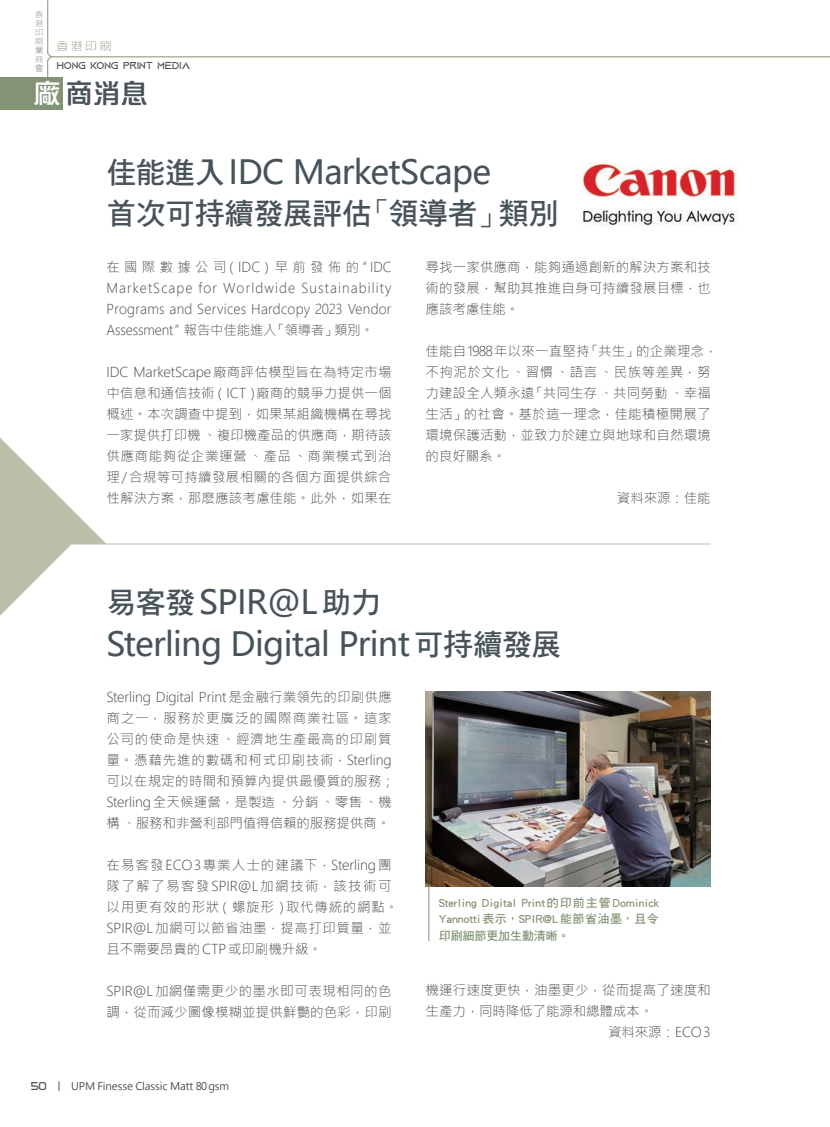
<style>
.page{position:relative;width:830px;height:1127px;background:#fff}
.page>*{position:absolute;margin:0;border:0;box-sizing:border-box;transform-origin:0 0}
.t1{font:33px/42px "Microsoft Ya Hei";letter-spacing:-.02em;color:#475359}
.t2{font:30px "DF Hei Std W7";letter-spacing:-.02em;color:#475359}
.t3{font:27px "DF Zong Yi Std W5";color:#475359}
.t4{font:300 13.5px/21px "Microsoft Jheng Hei";letter-spacing:.01em;color:#4b4c4d;text-align:justify}
.t5{font:300 13.5px/21px "Microsoft Jheng Hei";letter-spacing:.05em;color:#4b4c4d}
.t6{font:300 13.5px "Microsoft Jheng Hei";letter-spacing:-.01em;color:#4b4c4d}
.t7{font:12px/16.5px "DF Hei Std W7";letter-spacing:-.005em;color:#839476;text-align:justify}
.t8{font:12px "ZHSRXT GBK1 0";color:#839476}
.t9{font:12px "Aquire";color:#4b4c4d;scale:1.05 1}
.t10{font:10.5px "Microsoft Jheng Hei";letter-spacing:-.01em;color:#4b4c4d}
.t11{font:10.5px "Aquire";color:#4b4c4d}
.t12{font:8.25px/9.1px "ZHSRXT GBK1 0";color:#808285;text-align:justify}
.s1{color:#fff}
.s2{font-family:"DF Hei Std W7";font-size:30px}
.s3{font-family:"DF Hei Std W3"}
</style>
<div class="page">
<hr style="left:428px;top:860px;width:1px;height:81px;background:#839476">
<svg style="left:47px;top:57px;width:5px;height:20px"></svg>
<svg style="left:47px;top:0;width:782px;height:57px"></svg>
<div style="left:0;top:77px;width:63px;height:32px;background:#839476"></div>
<img style="left:581px;top:162px;width:156px;height:64px">
<img style="left:425px;top:691px;width:285px;height:196px">
<svg style="left:0;top:438px;width:106px;height:178px"></svg>
<hr style="left:0;top:544px;width:710px;height:1px;background:#babfaa">
<p class="t12" style="left:35px;top:10px;width:9px">香港印刷業商會</p>
<p class="t8" style="left:56px;top:40px;width:57px">香港印刷</p>
<h3 class="t3" style="left:34px;top:79px;width:115px"><span class="s1">廠</span>商消息</h3>
<p class="t11" style="left:57px;top:60px;width:135px">HONG KONG PRINT MEDIA</p>
<h1 class="t1" style="left:106px;top:150px;width:386px"><span class="s2">佳能進入</span>IDC MarketScape</h1>
<h2 class="t2" style="left:106px;top:196px;width:453px">首次可持續發展評估<span class="s3">「</span>領導者<span class="s3">」</span>類別</h2>
<p class="t4" style="left:106px;top:256px;width:286px">在國際數據公司（IDC）早前發佈的“IDC MarketScape for Worldwide Sustainability Programs and Services Hardcopy 2023 Vendor Assessment”報告中佳能進入「領導者」類別。</p>
<p class="t4" style="left:106px;top:361px;width:286px">IDC MarketScape廠商評估模型旨在為特定市場中信息和通信技術（ICT）廠商的競爭力提供一個概述。本次調查中提到，如果某組織機構在尋找一家提供打印機、複印機產品的供應商，期待該供應商能夠從企業運營、產品、商業模式到治理/合規等可持續發展相關的各個方面提供綜合性解決方案，那麽應該考慮佳能。此外，如果在</p>
<p class="t4" style="left:425px;top:256px;width:286px">尋找一家供應商，能夠通過創新的解決方案和技術的發展，幫助其推進自身可持續發展目標，也應該考慮佳能。</p>
<p class="t4" style="left:425px;top:340px;width:293px;text-align:left">佳能自1988年以來一直堅持「共生」的企業理念，不拘泥於文化、習慣、語言、民族等差異，努力建設全人類永遠「共同生存、共同勞動、幸福生活」的社會。基於這一理念，佳能積極開展了環境保護活動，並致力於建立與地球和自然環境的良好關系。</p>
<p class="t4" style="left:616px;top:487px;width:95px">資料來源：佳能</p>
<h1 class="t1" style="left:106px;top:580px;width:456px"><span class="s2">易客發</span>SPIR@L<span class="s2">助力<br></span>Sterling Digital Print<span class="s2">可持續發展</span></h1>
<p class="t4" style="left:106px;top:687px;width:290px;text-align:left">Sterling Digital Print是金融行業領先的印刷供應商之一，服務於更廣泛的國際商業社區。這家公司的使命是快速、經濟地生產最高的印刷質量。憑藉先進的數碼和柯式印刷技術，Sterling可以在規定的時間和預算內提供最優質的服務；<br>Sterling全天候運營，是製造、分銷、零售、機構、服務和非營利部門值得信賴的服務提供商。</p>
<p class="t5" style="left:106px;top:855px;width:293px">在易客發ECO3專業人士的建議下，Sterling團隊了解了易客發SPIR@L加網技術，該技術可以用更有效的形狀（螺旋形）取代傳統的網點。<br>SPIR@L加網可以節省油墨，提高打印質量，並且不需要昂貴的CTP或印刷機升級。</p>
<p class="t4" style="left:106px;top:981px;width:286px">SPIR@L加網僅需更少的墨水即可表現相同的色調，從而減少圖像模糊並提供鮮艷的色彩，印刷</p>
<p class="t4" style="left:425px;top:980px;width:286px">機運行速度更快，油墨更少，從而提高了速度和</p>
<p class="t7" style="left:438px;top:894px;width:222px">Sterling Digital Print的印前主管Dominick Yannotti表示，SPIR@L能節省油墨，且令印刷細節更加生動清晰。</p>
<p class="t6" style="left:425px;top:1003px;width:229px">生產力，同時降低了能源和總體成本。</p>
<p class="t6" style="left:608px;top:1023px;width:104px">資料來源：ECO3</p>
<p class="t9" style="left:31px;top:1079px;width:17px">50</p>
<p class="t10" style="left:71px;top:1080px;width:160px">UPM Finesse Classic Matt 80gsm</p>
</div>
